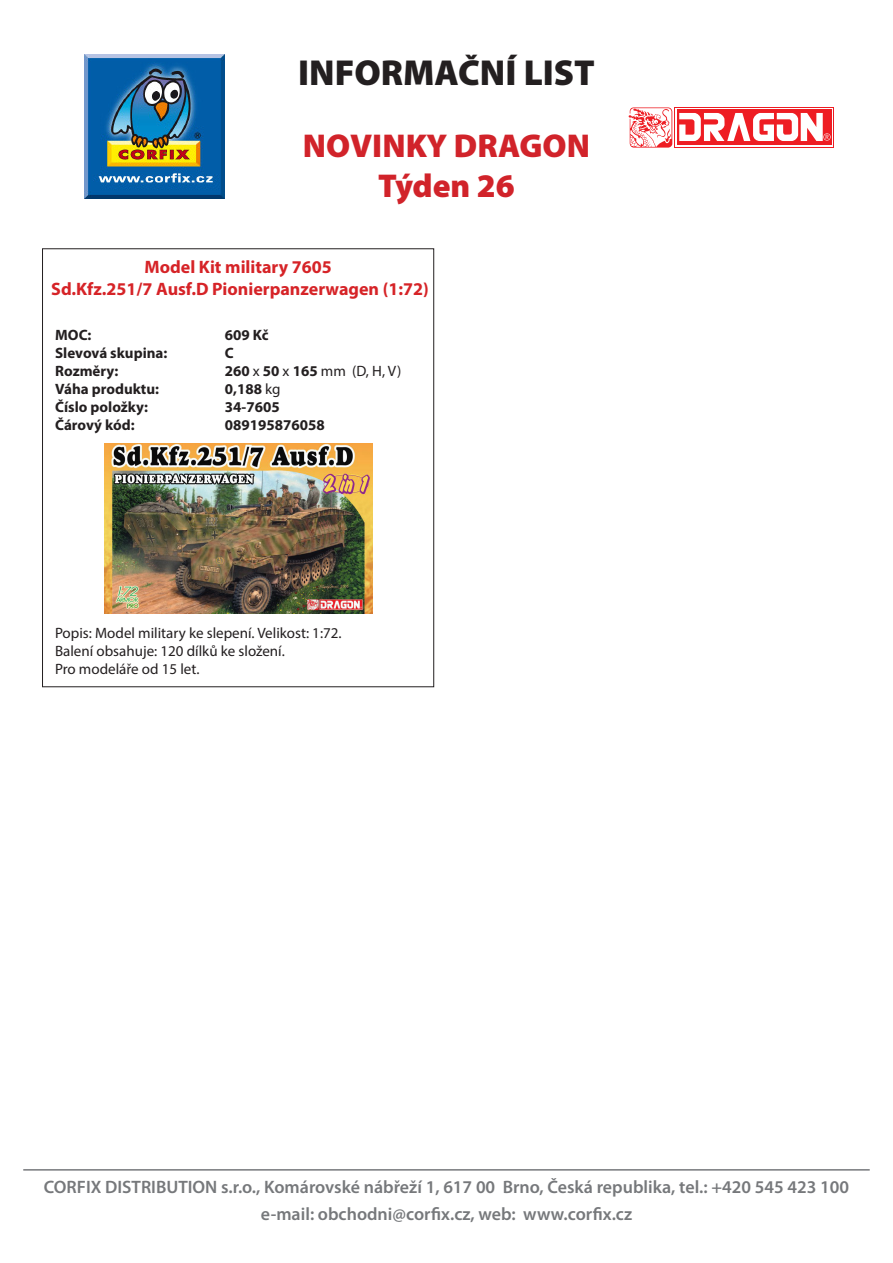
<style>
.page{position:relative;width:893px;height:1263px;background:#fff}
.page>*{position:absolute;margin:0;border:0;box-sizing:border-box;transform-origin:0 0}
.t1{font:900 36.3px "Myriad Pro";color:#231f20}
.t2{font:900 33.15px "Myriad Pro";color:#d1232a}
.t3{font:600 18px "Myriad Pro";color:#76787b}
.t4{font:700 18px "Myriad Pro";color:#d62327}
.t5{font:15px/18px "Myriad Pro";color:#231f20}
.t6{font:700 15px/18px "Myriad Pro";color:#231f20}
.s1{font-weight:700}
.s2{font-weight:400}
</style>
<div class="page">
<div style="left:674px;top:107px;width:160px;height:40px;background:#ee1d23"></div>
<div style="left:675px;top:108px;width:158px;height:39px;background:linear-gradient(to bottom,#ee1d23,#ee1d23)"></div>
<div style="left:677px;top:110px;width:154px;height:35px;background:#ee1d23"></div>
<svg style="left:679px;top:113px;width:151px;height:28px"></svg>
<svg style="left:628px;top:107px;width:44px;height:41px"></svg>
<hr style="left:23px;top:1169px;width:847px;height:1px;background:#76787b">
<img style="left:104px;top:443px;width:268px;height:170px">
<img style="left:85px;top:54px;width:140px;height:145px">
<p class="t1" style="left:298px;top:52px;width:298px">INFORMAČNÍ LIST</p>
<p class="t2" style="left:303px;top:127px;width:289px">NOVINKY DRAGON</p>
<p class="t2" style="left:378px;top:167px;width:138px">Týden 26</p>
<p class="t4" style="left:144px;top:255px;width:189px">Model Kit military 7605</p>
<p class="t4" style="left:51px;top:277px;width:379px">Sd.Kfz.251/7 Ausf.D Pionierpanzerwagen (1:72)</p>
<p class="t6" style="left:55px;top:325px;width:114px">MOC:<br>Slevová skupina:</p>
<p class="t6" style="left:55px;top:361px;width:65px">Rozměry:</p>
<p class="t6" style="left:55px;top:379px;width:105px">Váha produktu:</p>
<p class="t6" style="left:55px;top:397px;width:94px">Číslo položky:</p>
<p class="t6" style="left:55px;top:415px;width:81px">Čárový kód:</p>
<p class="t6" style="left:225px;top:325px;width:45px">609 Kč</p>
<p class="t5" style="left:225px;top:343px;width:178px"><span class="s1">C<br>260</span> x <span class="s1">50</span> x <span class="s1">165</span> mm (D, H, V)</p>
<p class="t6" style="left:225px;top:379px;width:57px">0,188 <span class="s2">kg</span></p>
<p class="t6" style="left:225px;top:397px;width:56px">34-7605</p>
<p class="t6" style="left:225px;top:415px;width:101px">089195876058</p>
<p class="t5" style="left:55px;top:624px;width:288px">Popis: Model military ke slepení. Velikost: 1:72.<br>Balení obsahuje: 120 dílků ke složení.<br>Pro modeláře od 15 let.</p>
<p class="t3" style="left:44px;top:1176px;width:807px">CORFIX DISTRIBUTION s.r.o., Komárovské nábřeží 1, 617 00 Brno, Česká republika, tel.: +420 545 423 100</p>
<p class="t3" style="left:261px;top:1203px;width:373px">e-mail: obchodni@corfix.cz, web: www.corfix.cz</p>
</div>
